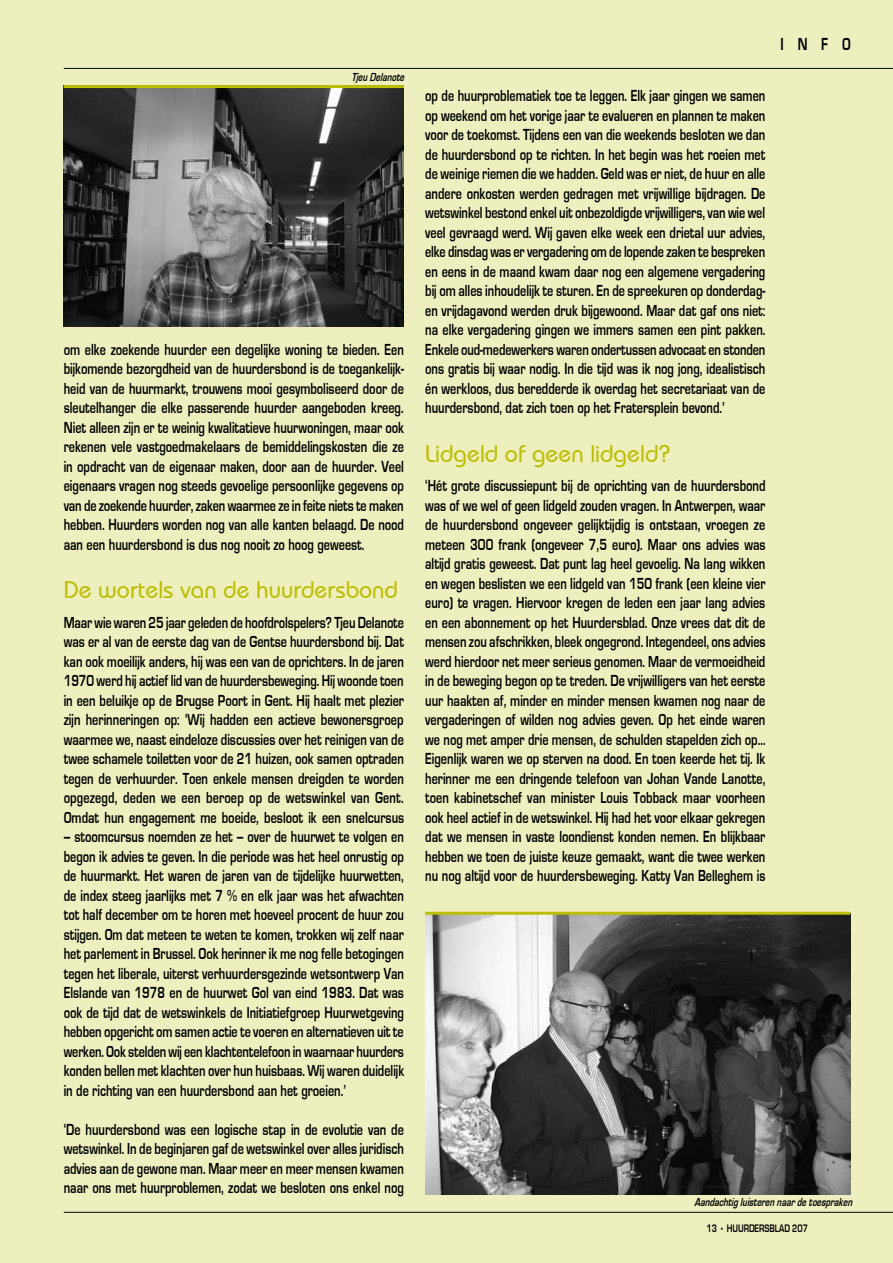
<style>
.page{position:relative;width:893px;height:1263px;background:#eeefbf}
.page>*{position:absolute;margin:0;border:0;box-sizing:border-box;transform-origin:0 0}
.t1{font:500 24px "Bauhaus IT Cby BT";color:#bcbe00}
.t2{font:18px "Eurose Cond";color:#000}
.t3{font:16.5px/19.5px "Eurose Cond";color:#000;text-align:justify}
.t4{font:italic 12px "Eurose Cond";color:#000}
.t5{font:11.25px "Eurose Cond";color:#000}
</style>
<div class="page">
<hr style="left:64px;top:1212px;width:829px;height:1px;background:#000">
<hr style="left:64px;top:68px;width:829px;height:1px;background:#000">
<img style="left:64px;top:88px;width:340px;height:238px">
<hr style="left:64px;top:85px;width:340px;height:3px;background:#bcbe00">
<img style="left:425px;top:915px;width:425px;height:280px">
<hr style="left:425px;top:912px;width:425px;height:3px;background:#bcbe00">
<p class="t4" style="left:351px;top:71px;width:54px">Tjeu Delanote</p>
<p class="t3" style="left:64px;top:339px;width:342px">om elke zoekende huurder een degelijke woning te bieden. Een bijkomende bezorgdheid van de huurdersbond is de toegankelijk&shy;heid van de huurmarkt, trouwens mooi gesymboliseerd door de sleutelhanger die elke passerende huurder aangeboden kreeg.<br>Niet alleen zijn er te weinig kwalitatieve huurwoningen, maar ook rekenen vele vastgoedmakelaars de bemiddelingskosten die ze in opdracht van de eigenaar maken, door aan de huurder. Veel eigenaars vragen nog steeds gevoelige persoonlijke gegevens op van de zoekende huurder, zaken waarmee ze in feite niets te maken hebben. Huurders worden nog van alle kanten belaagd. De nood aan een huurdersbond is dus nog nooit zo hoog geweest.</p>
<h1 class="t1" style="left:64px;top:575px;width:336px">De wortels van de huurdersbond</h1>
<p class="t3" style="left:64px;top:612px;width:342px">Maar wie waren 25 jaar geleden de hoofdrolspelers? Tjeu Delanote was er al van de eerste dag van de Gentse huurdersbond bij. Dat kan ook moeilijk anders, hij was een van de oprichters. In de jaren 1970 werd hij actief lid van de huurdersbeweging. Hij woonde toen in een beluikje op de Brugse Poort in Gent. Hij haalt met plezier zijn herinneringen op: ‘Wij hadden een actieve bewonersgroep waarmee we, naast eindeloze discussies over het reinigen van de twee schamele toiletten voor de 21 huizen, ook samen optraden tegen de verhuurder. Toen enkele mensen dreigden te worden opgezegd, deden we een beroep op de wetswinkel van Gent.<br>Omdat hun engagement me boeide, besloot ik een snelcursus</p>
<p class="t3" style="left:64px;top:827px;width:342px">– stoomcursus noemden ze het – over de huurwet te volgen en begon ik advies te geven. In die periode was het heel onrustig op de huurmarkt. Het waren de jaren van de tijdelijke huurwetten, de index steeg jaarlijks met 7 % en elk jaar was het afwachten tot half december om te horen met hoeveel procent de huur zou stijgen. Om dat meteen te weten te komen, trokken wij zelf naar het parlement in Brussel. Ook herinner ik me nog felle betogingen tegen het liberale, uiterst verhuurdersgezinde wetsontwerp Van Elslande van 1978 en de huurwet Gol van eind 1983. Dat was ook de tijd dat de wetswinkels de Initiatiefgroep Huurwetgeving hebben opgericht om samen actie te voeren en alternatieven uit te werken. Ook stelden wij een klachtentelefoon in waarnaar huurders konden bellen met klachten over hun huisbaas. Wij waren duidelijk in de richting van een huurdersbond aan het groeien.’</p>
<p class="t3" style="left:64px;top:1119px;width:342px">‘De huurdersbond was een logische stap in de evolutie van de wetswinkel. In de beginjaren gaf de wetswinkel over alles juridisch advies aan de gewone man. Maar meer en meer mensen kwamen naar ons met huurproblemen, zodat we besloten ons enkel nog</p>
<p class="t2" style="left:781px;top:34px;width:71px">INFO</p>
<p class="t3" style="left:425px;top:86px;width:342px">op de huurproblematiek toe te leggen. Elk jaar gingen we samen op weekend om het vorige jaar te evalueren en plannen te maken voor de toekomst. Tijdens een van die weekends besloten we dan de huurdersbond op te richten. In het begin was het roeien met de weinige riemen die we hadden. Geld was er niet, de huur en alle andere onkosten werden gedragen met vrijwillige bijdragen. De wetswinkel bestond enkel uit onbezoldigde vrijwilligers, van wie wel veel gevraagd werd. Wij gaven elke week een drietal uur advies, elke dinsdag was er vergadering om de lopende zaken te bespreken en eens in de maand kwam daar nog een algemene vergadering bij om alles inhoudelijk te sturen. En de spreekuren op donderdag&shy;en vrijdagavond werden druk bijgewoond. Maar dat gaf ons niet: na elke vergadering gingen we immers samen een pint pakken.<br>Enkele oud-medewerkers waren ondertussen advocaat en stonden ons gratis bij waar nodig. In die tijd was ik nog jong, idealistisch én werkloos, dus beredderde ik overdag het secretariaat van de huurdersbond, dat zich toen op het Fratersplein bevond.’</p>
<h1 class="t1" style="left:425px;top:439px;width:247px">Lidgeld of geen lidgeld?</h1>
<p class="t3" style="left:425px;top:476px;width:342px">‘Hét grote discussiepunt bij de oprichting van de huurdersbond was of we wel of geen lidgeld zouden vragen. In Antwerpen, waar de huurdersbond ongeveer gelijktijdig is ontstaan, vroegen ze meteen 300 frank (ongeveer 7,5 euro). Maar ons advies was altijd gratis geweest. Dat punt lag heel gevoelig. Na lang wikken en wegen beslisten we een lidgeld van 150 frank (een kleine vier euro) te vragen. Hiervoor kregen de leden een jaar lang advies en een abonnement op het Huurdersblad. Onze vrees dat dit de mensen zou afschrikken, bleek ongegrond. Integendeel, ons advies werd hierdoor net meer serieus genomen. Maar de vermoeidheid in de beweging begon op te treden. De vrijwilligers van het eerste uur haakten af, minder en minder mensen kwamen nog naar de vergaderingen of wilden nog advies geven. Op het einde waren we nog met amper drie mensen, de schulden stapelden zich op… Eigenlijk waren we op sterven na dood. En toen keerde het tij. Ik herinner me een dringende telefoon van Johan Vande Lanotte, toen kabinetschef van minister Louis Tobback maar voorheen ook heel actief in de wetswinkel. Hij had het voor elkaar gekregen dat we mensen in vaste loondienst konden nemen. En blijkbaar hebben we toen de juiste keuze gemaakt, want die twee werken nu nog altijd voor de huurdersbeweging. Katty Van Belleghem is</p>
<p class="t4" style="left:694px;top:1196px;width:159px">Aandachtig luisteren naar de toespraken</p>
<p class="t5" style="left:707px;top:1222px;width:103px">13 • Huurdersblad 207</p>
</div>
